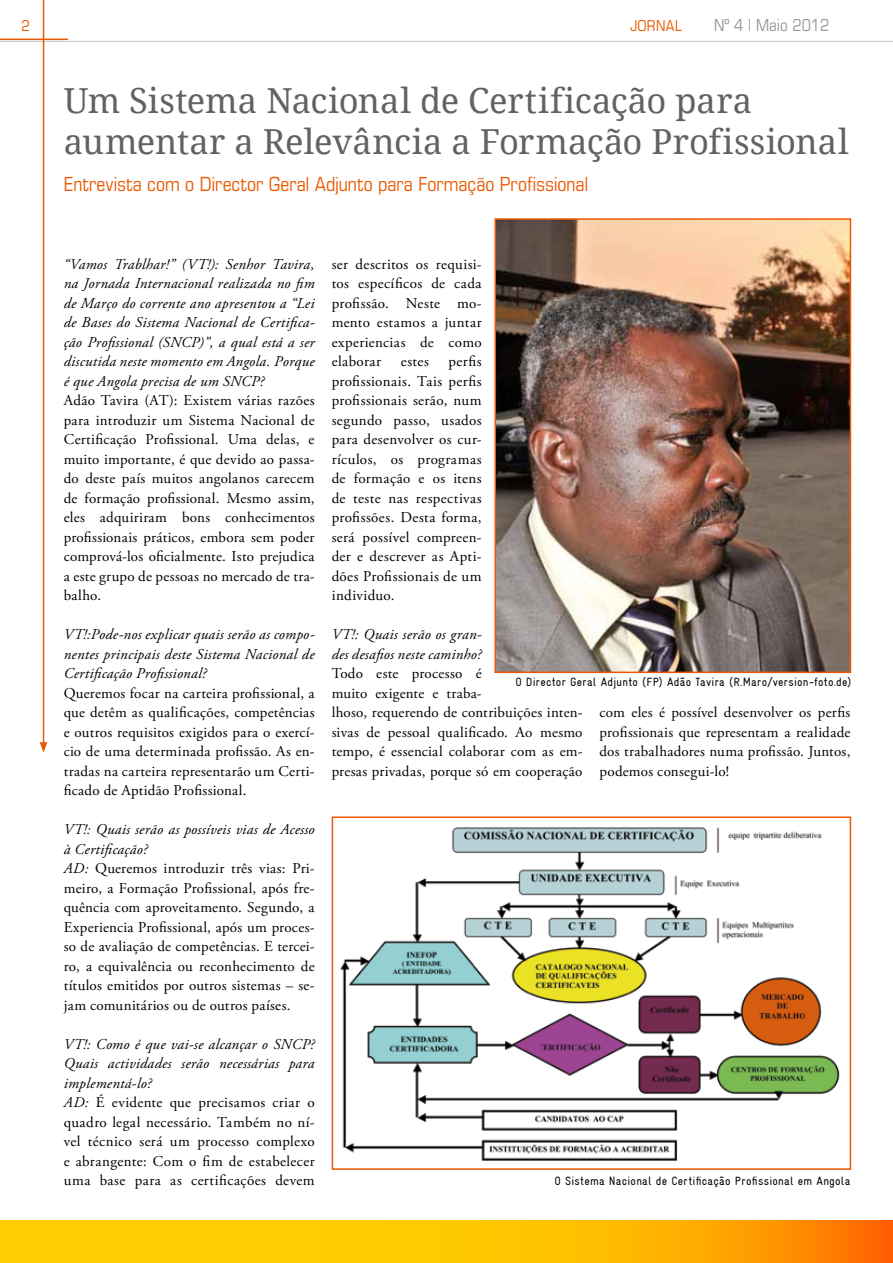
<style>
.page{position:relative;width:893px;height:1263px;background:#fff}
.page>*{position:absolute;margin:0;border:0;box-sizing:border-box;transform-origin:0 0}
.t1{font:34.5px/41.4px "Droid Serif";color:#626261}
.t2{font:condensed 19.5px "Eurostile LT Std";color:#ea5901}
.t3{font:condensed 16.5px "Eurostile LT Std";color:#7a7b7a}
.t4{font:15px/19.5px "Adobe Garamond Pro";letter-spacing:.02em;color:#000;text-align:justify}
.t5{font:italic 15px/19.5px "Adobe Garamond Pro";letter-spacing:.02em;color:#000;text-align:justify}
.t6{font:condensed 15px "Eurostile LT Std";letter-spacing:.015em;color:#ea5901}
.t7{font:condensed 12px "Gravur";letter-spacing:.02em;color:#000}
.s1{font-style:italic}
</style>
<div class="page">
<hr style="left:0;top:39px;width:68px;height:1px;background:#ea5901">
<svg style="left:0;top:1220px;width:892px;height:43px;background:#ffb900"></svg>
<hr style="left:0;top:41px;width:893px;height:1px;background:#cfd0d0">
<hr style="left:892px;top:1220px;width:1px;height:43px;background:#ff5b00">
<hr style="left:43px;top:0;width:1px;height:744px;background:#ea5901">
<svg style="left:40px;top:742px;width:7px;height:11px"></svg>
<img style="left:340px;top:827px;width:500px;height:333px">
<div style="left:332px;top:816px;width:519px;height:354px;border:2px solid #ea5901"></div>
<img style="left:497px;top:221px;width:351px;height:449px">
<div style="left:494px;top:218px;width:357px;height:455px;border:2px solid #ea5901"></div>
<p class="t6" style="left:21px;top:17px;width:10px">2</p>
<p class="t6" style="left:630px;top:17px;width:53px">Jornal</p>
<p class="t3" style="left:714px;top:15px;width:117px">Nº 4 | Maio 2012</p>
<h1 class="t1" style="left:64px;top:80px;width:786px">Um Sistema Nacional de Certificação para aumentar a Relevância a Formação Profissional</h1>
<h2 class="t2" style="left:64px;top:172px;width:526px">Entrevista com o Director Geral Adjunto para Formação Profissional</h2>
<p class="t5" style="left:64px;top:254px;width:252px">“Vamos Trablhar!” (VT!): Senhor Tavira, na Jornada Internacional realizada no fim de Março do corrente ano apresentou a “Lei de Bases do Sistema Nacional de Certifica&shy;ção Profissional (SNCP)”, a qual está a ser discutida neste momento em Angola. Porque é que Angola precisa de um SNCP?</p>
<p class="t4" style="left:64px;top:391px;width:252px">Adão Tavira (AT): Existem várias razões para introduzir um Sistema Nacional de Certificação Profissional. Uma delas, e muito importante, é que devido ao passa&shy;do deste país muitos angolanos carecem de formação profissional. Mesmo assim, eles adquiriram bons conhecimentos profissionais práticos, embora sem poder comprová-los oficialmente. Isto prejudica a este grupo de pessoas no mercado de tra&shy;balho.</p>
<p class="t5" style="left:64px;top:625px;width:252px">VT!:Pode-nos explicar quais serão as compo&shy;nentes principais deste Sistema Nacional de Certificação Profissional?</p>
<p class="t4" style="left:64px;top:684px;width:252px">Queremos focar na carteira profissional, a que detêm as qualificações, competências e outros requisitos exigidos para o exercí&shy;cio de uma determinada profissão. As en&shy;tradas na carteira representarão um Certi&shy;ficado de Aptidão Profissional.</p>
<p class="t4" style="left:64px;top:820px;width:252px;text-align:left"><span class="s1">VT!: Quais serão as possíveis vias de Acesso à Certificação?<br>AD:</span> Queremos introduzir três vias: Pri&shy;meiro, a Formação Profissional, após fre&shy;quência com aproveitamento. Segundo, a Experiencia Profissional, após um proces&shy;so de avaliação de competências. E tercei&shy;ro, a equivalência ou reconhecimento de títulos emitidos por outros sistemas – se&shy;jam comunitários ou de outros países.</p>
<p class="t4" style="left:64px;top:1035px;width:252px;text-align:left"><span class="s1">VT!: Como é que vai-se alcançar o SNCP?<br>Quais actividades serão necessárias para implementá-lo?<br>AD:</span> É evidente que precisamos criar o quadro legal necessário. Também no ní&shy;vel técnico será um processo complexo e abrangente: Com o fim de estabelecer uma base para as certificações devem</p>
<p class="t4" style="left:332px;top:255px;width:152px">ser descritos os requisi&shy;tos específicos de cada profissão. Neste mo&shy;mento estamos a juntar experiencias de como elaborar</p>
<p class="t4" style="left:332px;top:352px;width:152px;text-indent:117px">perfis profissionais. Tais perfis profissionais serão, num segundo passo, usados para desenvolver os cur&shy;rículos, os programas de formação e os itens de teste nas respectivas profissões. Desta forma, será possível compreen&shy;der e descrever as Apti&shy;dões Profissionais de um individuo.</p>
<p class="t5" style="left:332px;top:625px;width:152px">VT!: Quais serão os gran&shy;des desafios neste caminho?</p>
<p class="t4" style="left:332px;top:664px;width:252px;text-align:left">Todo este processo é<br>muito exigente e traba-<br>lhoso, requerendo de contribuições inten&shy;sivas de pessoal qualificado. Ao mesmo tempo, é essencial colaborar com as em&shy;presas privadas, porque só em cooperação</p>
<p class="t4" style="left:401px;top:352px;width:30px">estes</p>
<p class="t7" style="left:515px;top:675px;width:338px">O Director Geral Adjunto (FP) Adão Tavira (R.Maro/version-foto.de)</p>
<p class="t4" style="left:600px;top:703px;width:252px">com eles é possível desenvolver os perfis profissionais que representam a realidade dos trabalhadores numa profissão. Juntos, podemos consegui-lo!</p>
<p class="t7" style="left:555px;top:1174px;width:297px">O Sistema Nacional de Certificação Profissional em Angola</p>
</div>
